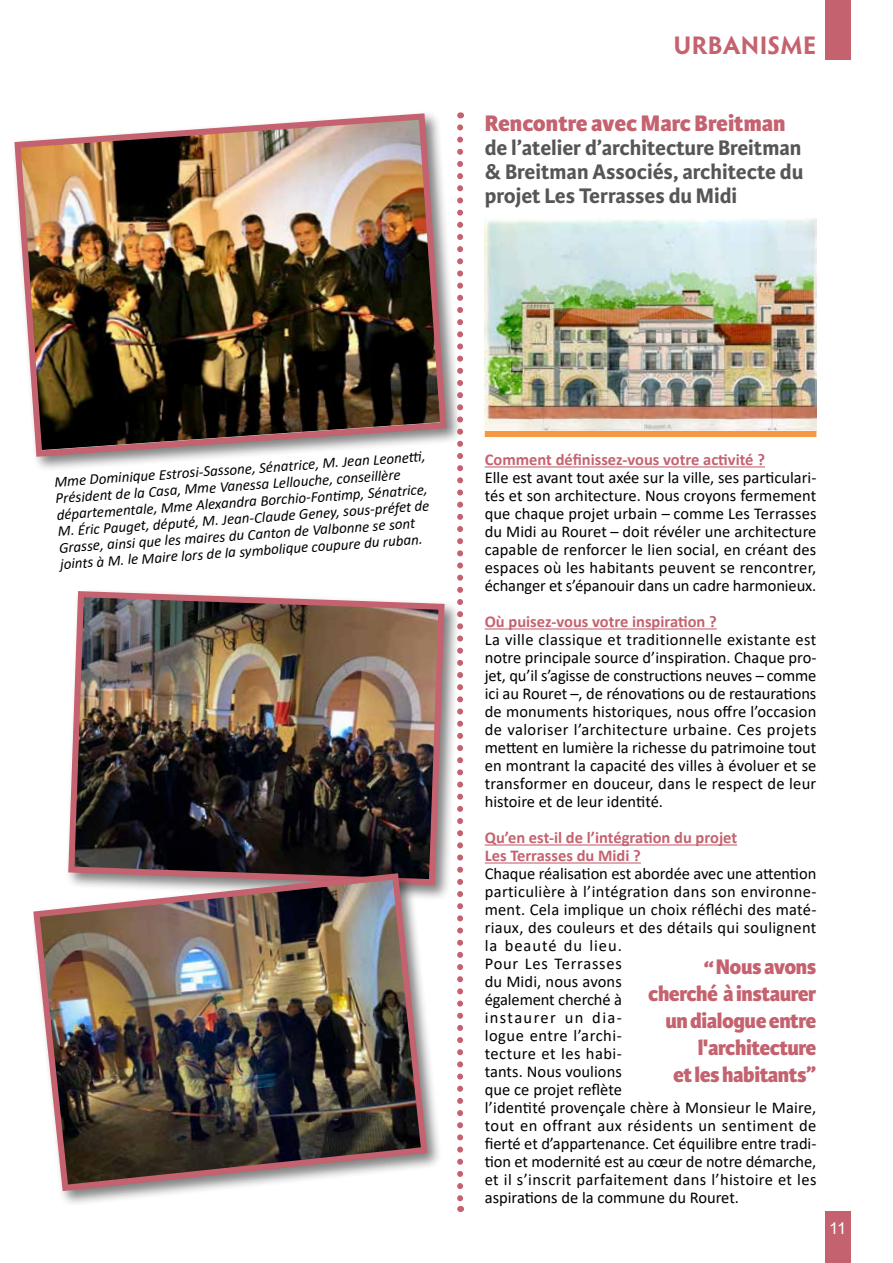
<style>
.page{position:relative;width:893px;height:1263px;background:#fff}
.page>*{position:absolute;margin:0;border:0;box-sizing:border-box;transform-origin:0 0}
.t1{font:700 25.5px "Hypatia Sans Pro";letter-spacing:.01em;color:#c5626f}
.t2{font:800 24px "Karmina Sans";color:#c5626f}
.t3{font:700 22.5px/24px "Karmina Sans";color:#565655;text-align:justify}
.t4{font:800 22.5px/27px "Karmina Sans";letter-spacing:-.02em;color:#c5626f;text-align:right}
.t5{font:16.5px/18px "Calibri";letter-spacing:.01em;color:#000;text-align:justify}
.t6{font:700 16.5px/18px "Calibri";color:#c5626f}
.t7{font:16.5px "Arial";color:#fff}
.t8{font:italic 15px/16.5px "Calibri";color:#000}
</style>
<div class="page">
<div style="left:825px;top:1212px;width:25px;height:51px;background:#c5626f"></div>
<div style="left:825px;top:0;width:25px;height:60px;background:#c5626f"></div>
<div style="left:11px;top:110px;width:452px;height:363px;background:#000;opacity:.5"></div>
<img style="left:11px;top:110px;width:439px;height:350px">
<div style="left:65px;top:588px;width:396px;height:313px;background:#000;opacity:.5"></div>
<img style="left:65px;top:588px;width:383px;height:300px">
<div style="left:30px;top:870px;width:414px;height:337px;background:#000;opacity:.5"></div>
<img style="left:30px;top:870px;width:401px;height:324px">
<svg style="left:457px;top:127px;width:6px;height:1085px"></svg>
<hr style="left:485px;top:466px;width:280px;height:1px;background:#c5626f">
<hr style="left:485px;top:628px;width:232px;height:1px;background:#c5626f">
<hr style="left:485px;top:844px;width:252px;height:1px;background:#c5626f">
<hr style="left:485px;top:862px;width:156px;height:1px;background:#c5626f">
<img style="left:485px;top:218px;width:331px;height:213px">
<div style="left:485px;top:431px;width:331px;height:6px;background:#f49842"></div>
<h1 class="t1" style="left:673px;top:27px;width:144px">URBANISME</h1>
<h2 class="t2" style="left:485px;top:109px;width:302px">Rencontre avec Marc Breitman</h2>
<h3 class="t3" style="left:485px;top:136px;width:320px">de l’atelier d’architecture Breitman &amp; Breitman Associés, architecte du projet Les Terrasses du Midi</h3>
<p class="t8" style="left:54px;top:473px;width:374px;rotate:-4deg">Mme Dominique Estrosi-Sassone, Sénatrice, M. Jean Leonetti , Président de la Casa, Mme Vanessa Lellouche, conseillère départementale, Mme Alexandra Borchio-Fonti mp, Sénatrice, M. Éric Pauget, député, M. Jean-Claude Geney, sous-préfet de Grasse, ainsi que les maires du Canton de Valbonne se sont joints à M. le Maire lors de la symbolique coupure du ruban.</p>
<p class="t6" style="left:485px;top:450px;width:282px">Comment définissez-vous votre activité ?</p>
<p class="t5" style="left:485px;top:468px;width:333px">Elle est avant tout axée sur la ville, ses particulari&shy;tés et son architecture. Nous croyons fermement que chaque projet urbain – comme Les Terrasses du Midi au Rouret – doit révéler une architecture capable de renforcer le lien social, en créant des espaces où les habitants peuvent se rencontrer, échanger et s’épanouir dans un cadre harmonieux.</p>
<p class="t6" style="left:485px;top:612px;width:234px">Où puisez-vous votre inspiration ?</p>
<p class="t5" style="left:485px;top:630px;width:333px">La ville classique et traditionnelle existante est notre principale source d’inspiration. Chaque pro&shy;jet, qu’il s’agisse de constructions neuves – comme ici au Rouret –, de rénovations ou de restaurations de monuments historiques, nous offre l’occasion de valoriser l’architecture urbaine. Ces projets mettent en lumière la richesse du patrimoine tout en montrant la capacité des villes à évoluer et se transformer en douceur, dans le respect de leur histoire et de leur identité.</p>
<p class="t6" style="left:485px;top:828px;width:254px">Qu’en est-il de l’intégration du projet<br>Les Terrasses du Midi ?</p>
<p class="t5" style="left:485px;top:864px;width:333px;text-align:left">Chaque réalisation est abordée avec une attention particulière à l’intégration dans son environne&shy;ment. Cela implique un choix réfléchi des maté&shy;riaux, des couleurs et des détails qui soulignent la beauté du lieu.<br>Pour Les Terrasses<br>du Midi, nous avons<br>également cherché à<br>instaurer un dia-<br>logue entre l’archi-<br>tecture et les habi-<br>tants. Nous voulions<br>que ce projet reflète<br>l’identité provençale chère à Monsieur le Maire, tout en offrant aux résidents un sentiment de fierté et d’appartenance. Cet équilibre entre tradi&shy;tion et modernité est au cœur de notre démarche, et il s’inscrit parfaitement dans l’histoire et les aspirations de la commune du Rouret.</p>
<h3 class="t4" style="left:648px;top:954px;width:170px">“Nous avons cherché à instaurer un dialogue entre l'architecture<br>et les habitants”</h3>
<p class="t7" style="left:829px;top:1216px;width:19px">11</p>
</div>
